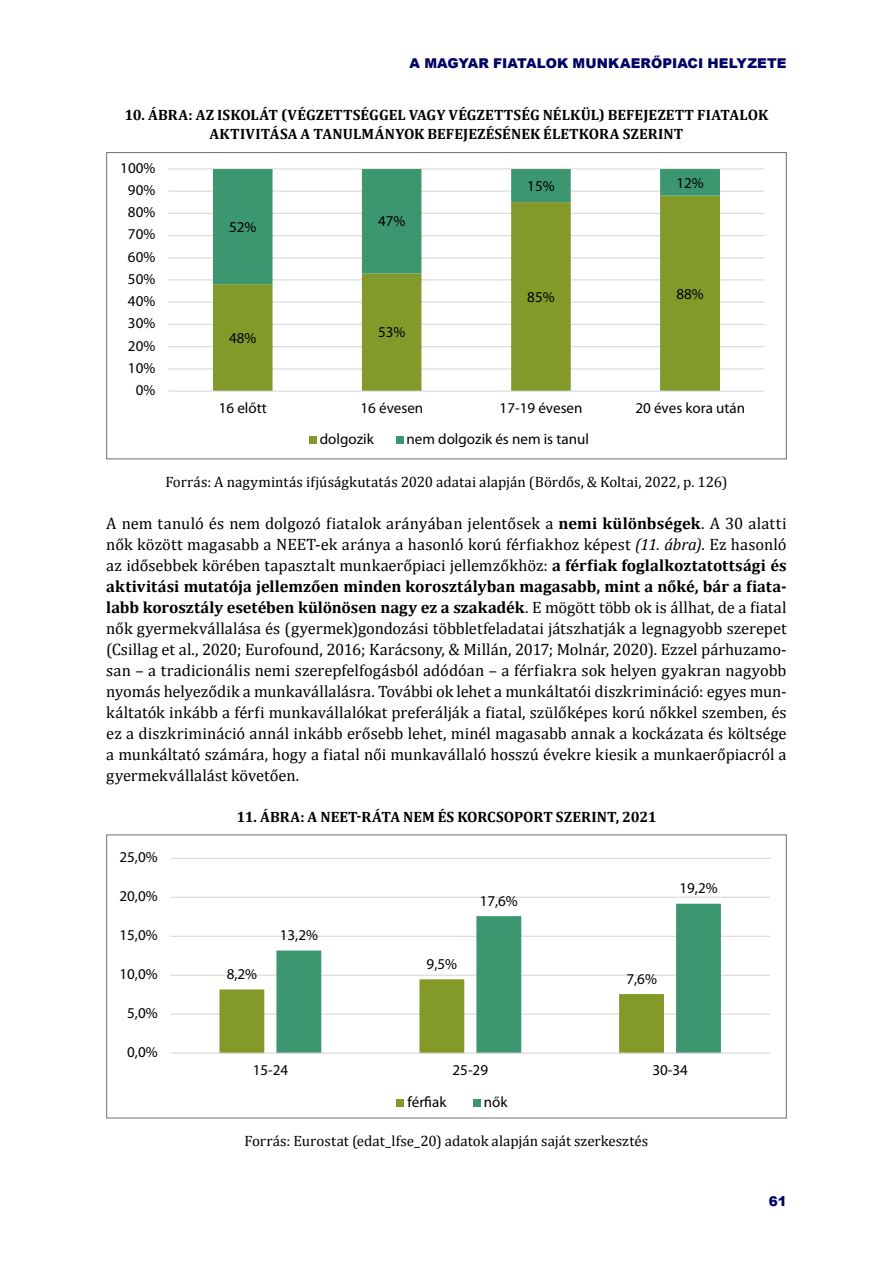
<style>
.page{position:relative;width:893px;height:1263px;background:#fff}
.page>*{position:absolute;margin:0;border:0;box-sizing:border-box;transform-origin:0 0}
.Főszöveg{font:16.5px/21px "Cambria";color:#000;text-align:justify}
.t1{font:15px "Myriad Pro";color:#000}
.t2{font:700 15px/19px "Cambria";letter-spacing:.005em;color:#000;text-align:center}
.FORRÁS{font:15px "Cambria";color:#000}
.t3{font:900 13.5px "Arial";letter-spacing:.005em;color:#006}
.s1{font-weight:700}
.s2{font-style:italic}
</style>
<div class="page">
<hr style="left:168px;top:368px;width:597px;height:1px;background:#d9d9d9">
<hr style="left:168px;top:346px;width:597px;height:1px;background:#d9d9d9">
<hr style="left:168px;top:324px;width:597px;height:1px;background:#d9d9d9">
<hr style="left:168px;top:302px;width:597px;height:1px;background:#d9d9d9">
<hr style="left:168px;top:279px;width:597px;height:1px;background:#d9d9d9">
<hr style="left:168px;top:257px;width:597px;height:1px;background:#d9d9d9">
<hr style="left:168px;top:235px;width:597px;height:1px;background:#d9d9d9">
<hr style="left:168px;top:213px;width:597px;height:1px;background:#d9d9d9">
<hr style="left:168px;top:191px;width:597px;height:1px;background:#d9d9d9">
<hr style="left:168px;top:168px;width:597px;height:1px;background:#d9d9d9">
<svg style="left:213px;top:284px;width:507px;height:107px"></svg>
<svg style="left:213px;top:169px;width:507px;height:115px"></svg>
<hr style="left:168px;top:391px;width:597px;height:1px;background:#d9d9d9">
<div style="left:309px;top:436px;width:7px;height:7px;background:#83992a"></div>
<div style="left:396px;top:436px;width:7px;height:7px;background:#3c9770"></div>
<hr style="left:171px;top:1013px;width:599px;height:2px;background:#d9d9d9">
<hr style="left:171px;top:975px;width:599px;height:1px;background:#d9d9d9">
<hr style="left:171px;top:936px;width:599px;height:1px;background:#d9d9d9">
<hr style="left:171px;top:897px;width:599px;height:1px;background:#d9d9d9">
<hr style="left:171px;top:858px;width:599px;height:1px;background:#d9d9d9">
<svg style="left:219px;top:989px;width:57px;height:63px"></svg>
<svg style="left:276px;top:904px;width:445px;height:148px"></svg>
<hr style="left:171px;top:1052px;width:599px;height:2px;background:#d9d9d9">
<div style="left:397px;top:1099px;width:7px;height:8px;background:#83992a"></div>
<div style="left:473px;top:1099px;width:8px;height:8px;background:#3c9770"></div>
<p class="t3" style="left:410px;top:53px;width:378px">A MAGYAR FIATALOK MUNKAERŐPIACI HELYZETE</p>
<p class="t2" style="left:125px;top:105px;width:645px">10. ÁBRA: AZ ISKOLÁT (VÉGZETTSÉGGEL VAGY VÉGZETTSÉG NÉLKÜL) BEFEJEZETT FIATALOK<br>AKTIVITÁSA A TANULMÁNYOK BEFEJEZÉSÉNEK ÉLETKORA SZERINT</p>
<p class="t1" style="left:120px;top:160px;width:37px">100%</p>
<p class="t1" style="left:128px;top:182px;width:29px">90%</p>
<p class="t1" style="left:128px;top:204px;width:29px">80%</p>
<p class="t1" style="left:128px;top:226px;width:29px">70%</p>
<p class="t1" style="left:128px;top:248px;width:29px">60%</p>
<p class="t1" style="left:128px;top:271px;width:29px">50%</p>
<p class="t1" style="left:128px;top:293px;width:29px">40%</p>
<p class="t1" style="left:128px;top:315px;width:29px">30%</p>
<p class="t1" style="left:128px;top:337px;width:29px">20%</p>
<p class="t1" style="left:128px;top:360px;width:29px">10%</p>
<p class="t1" style="left:136px;top:382px;width:21px">0%</p>
<p class="t1" style="left:229px;top:219px;width:29px">52%</p>
<p class="t1" style="left:229px;top:330px;width:29px">48%</p>
<p class="t1" style="left:378px;top:213px;width:29px">47%</p>
<p class="t1" style="left:378px;top:324px;width:29px">53%</p>
<p class="t1" style="left:527px;top:178px;width:29px">15%</p>
<p class="t1" style="left:676px;top:174px;width:29px">12%</p>
<p class="t1" style="left:527px;top:289px;width:29px">85%</p>
<p class="t1" style="left:676px;top:286px;width:29px">88%</p>
<p class="t1" style="left:219px;top:400px;width:49px">16 előtt</p>
<p class="t1" style="left:360px;top:400px;width:64px">16 évesen</p>
<p class="t1" style="left:500px;top:400px;width:84px">17-19 évesen</p>
<p class="t1" style="left:635px;top:400px;width:111px">20 éves kora után</p>
<p class="t1" style="left:320px;top:430px;width:56px">dolgozik</p>
<p class="t1" style="left:407px;top:430px;width:184px">nem dolgozik és nem is tanul</p>
<p class="FORRÁS" style="left:165px;top:473px;width:564px">Forrás: A nagymintás ifjúságkutatás 2020 adatai alapján (Bördős, &amp; Koltai, 2022, p. 126)</p>
<p class="Főszöveg" style="left:106px;top:513px;width:682px">A nem tanuló és nem dolgozó fiatalok arányában jelentősek a <span class="s1">nemi különbségek</span>. A 30 alatti nők között magasabb a NEET-ek aránya a hasonló korú férfiakhoz képest <span class="s2">(11. ábra)</span>. Ez hasonló az idősebbek körében tapasztalt munkaerőpiaci jellemzőkhöz: <span class="s1">a férfiak foglalkoztatottsági és aktivitási mutatója jellemzően minden korosztályban magasabb, mint a nőké, bár a fiata&shy;labb korosztály esetében különösen nagy ez a szakadék</span>. E mögött több ok is állhat, de a fiatal nők gyermekvállalása és (gyermek)gondozási többletfeladatai játszhatják a legnagyobb szerepet (Csillag et al., 2020; Eurofound, 2016; Karácsony, &amp; Millán, 2017; Molnár, 2020). Ezzel párhuzamo&shy;san – a tradicionális nemi szerepfelfogásból adódóan – a férfiakra sok helyen gyakran nagyobb nyomás helyeződik a munkavállalásra. További ok lehet a munkáltatói diszkrimináció: egyes mun&shy;káltatók inkább a férfi munkavállalókat preferálják a fiatal, szülőképes korú nőkkel szemben, és ez a diszkrimináció annál inkább erősebb lehet, minél magasabb annak a kockázata és költsége a munkáltató számára, hogy a fiatal női munkavállaló hosszú évekre kiesik a munkaerőpiacról a gyermekvállalást követően.</p>
<p class="t2" style="left:236px;top:806px;width:422px">11. ÁBRA: A NEET-RÁTA NEM ÉS KORCSOPORT SZERINT, 2021</p>
<p class="t1" style="left:119px;top:849px;width:40px">25,0%</p>
<p class="t1" style="left:119px;top:888px;width:40px">20,0%</p>
<p class="t1" style="left:119px;top:927px;width:40px">15,0%</p>
<p class="t1" style="left:119px;top:966px;width:40px">10,0%</p>
<p class="t1" style="left:127px;top:1005px;width:32px">5,0%</p>
<p class="t1" style="left:127px;top:1044px;width:32px">0,0%</p>
<p class="t1" style="left:227px;top:966px;width:32px">8,2%</p>
<p class="t1" style="left:280px;top:927px;width:40px">13,2%</p>
<p class="t1" style="left:427px;top:955px;width:32px">9,5%</p>
<p class="t1" style="left:480px;top:892px;width:40px">17,6%</p>
<p class="t1" style="left:679px;top:880px;width:40px">19,2%</p>
<p class="t1" style="left:626px;top:970px;width:32px">7,6%</p>
<p class="t1" style="left:253px;top:1062px;width:37px">15-24</p>
<p class="t1" style="left:453px;top:1062px;width:37px">25-29</p>
<p class="t1" style="left:652px;top:1062px;width:37px">30-34</p>
<p class="t1" style="left:407px;top:1094px;width:41px">férfiak</p>
<p class="t1" style="left:484px;top:1094px;width:25px">nők</p>
<p class="FORRÁS" style="left:245px;top:1132px;width:405px">Forrás: Eurostat (edat_lfse_20) adatok alapján saját szerkesztés</p>
<p class="t3" style="left:769px;top:1191px;width:20px">61</p>
</div>
